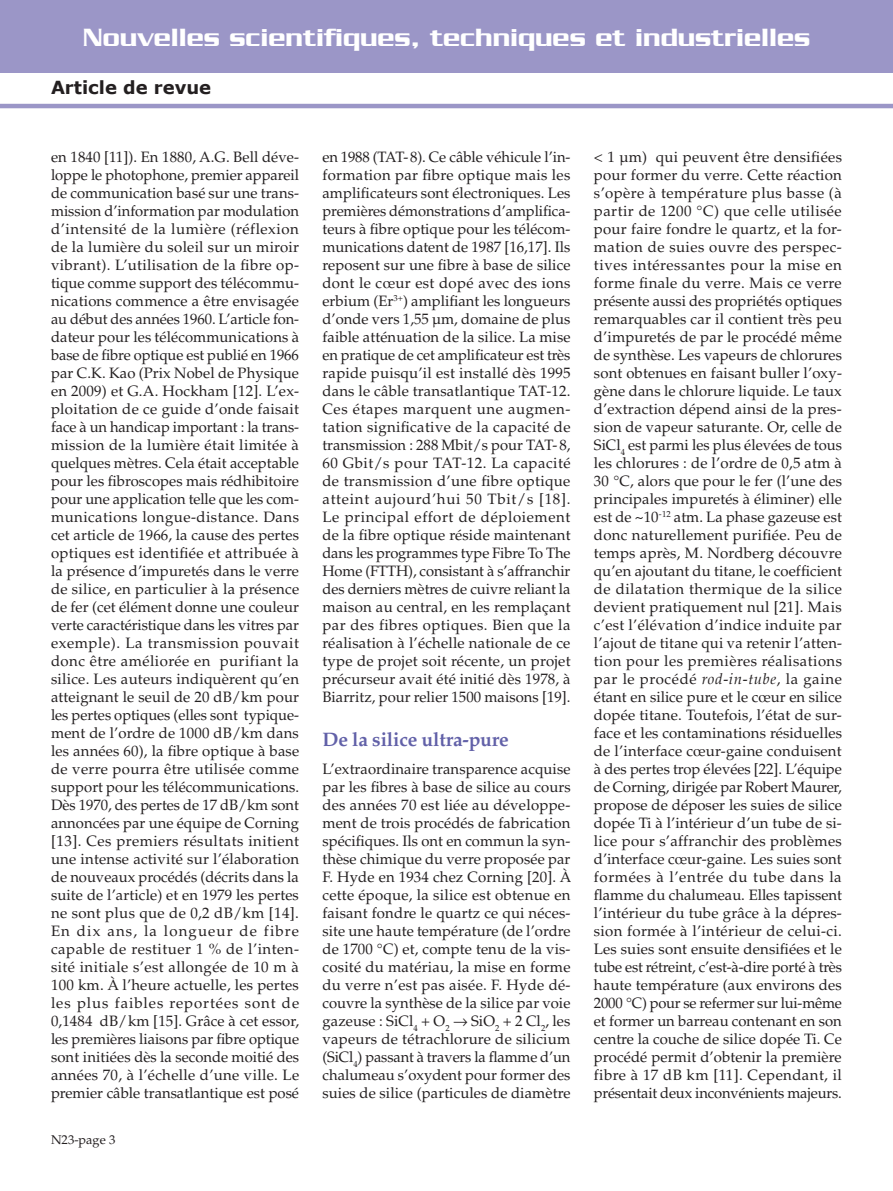
<style>
.page{position:relative;width:893px;height:1191px;background:#fff}
.page>*{position:absolute;margin:0;border:0;box-sizing:border-box;transform-origin:0 0}
.t1{font:500 27px "Serpentine";color:#fff}
.Inter_1_-_1L_4L{font:700 19.5px "Palatino";letter-spacing:-.01em;color:#6261a8}
.t2{font:700 18px "Verdana";color:#231f20}
.Texte_courant{font:15px/18px "Palatino";letter-spacing:.005em;color:#231f20;text-align:justify}
.t3{font:12.75px "Palatino";color:#231f20}
.s1{font-style:italic}
</style>
<div class="page">
<div style="left:0;top:0;width:893px;height:73px;background:#9b96c7"></div>
<hr style="left:0;top:104px;width:893px;height:4px;background:#9b96c7">
<h1 class="t1" style="left:83px;top:23px;width:729px">Nouvelles scientifiques, techniques et industrielles</h1>
<p class="t2" style="left:51px;top:76px;width:162px">Article de revue</p>
<p class="Texte_courant" style="left:51px;top:148px;width:250px">en 1840 [11]). En 1880, A.G. Bell déve&shy;loppe le photophone, premier appareil de communication basé sur une trans&shy;mission d’information par modulation d’intensité de la lumière (réflexion de la lumière du soleil sur un miroir vibrant). L’utilisation de la fibre op&shy;tique comme support des télécommu&shy;nications commence a être envisagée au début des années 1960. L’article fon&shy;dateur pour les télécommunications à base de fibre optique est publié en 1966 par C.K. Kao (Prix Nobel de Physique en 2009) et G.A. Hockham [12]. L’ex&shy;ploitation de ce guide d’onde faisait face à un handicap important : la trans&shy;mission de la lumière était limitée à quelques mètres. Cela était acceptable pour les fibroscopes mais rédhibitoire pour une application telle que les com&shy;munications longue-distance. Dans cet article de 1966, la cause des pertes optiques est identifiée et attribuée à la présence d’impuretés dans le verre de silice, en particulier à la présence de fer (cet élément donne une couleur verte caractéristique dans les vitres par exemple). La transmission pouvait donc être améliorée en purifiant la silice. Les auteurs indiquèrent qu’en atteignant le seuil de 20 dB/km pour les pertes optiques (elles sont typique&shy;ment de l’ordre de 1000 dB/km dans les années 60), la fibre optique à base de verre pourra être utilisée comme support pour les télécommunications.<br>Dès 1970, des pertes de 17 dB/km sont annoncées par une équipe de Corning [13]. Ces premiers résultats initient une intense activité sur l’élaboration de nouveaux procédés (décrits dans la suite de l’article) et en 1979 les pertes ne sont plus que de 0,2 dB/km [14].<br>En dix ans, la longueur de fibre capable de restituer 1 % de l’inten&shy;sité initiale s’est allongée de 10 m à 100 km. À l’heure actuelle, les pertes les plus faibles reportées sont de 0,1484 dB/km [15]. Grâce à cet essor, les premières liaisons par fibre optique sont initiées dès la seconde moitié des années 70, à l’échelle d’une ville. Le premier câble transatlantique est posé</p>
<p class="Texte_courant" style="left:322px;top:148px;width:250px">en 1988 (TAT-8). Ce câble véhicule l’in&shy;formation par fibre optique mais les amplificateurs sont électroniques. Les premières démonstrations d’amplifica&shy;teurs à fibre optique pour les télécom&shy;munications datent de 1987 [16,17]. Ils reposent sur une fibre à base de silice dont le cœur est dopé avec des ions erbium (Er<sup>3+</sup>) amplifiant les longueurs d’onde vers 1,55 µm, domaine de plus faible atténuation de la silice. La mise en pratique de cet amplificateur est très rapide puisqu’il est installé dès 1995 dans le câble transatlantique TAT-12.<br>Ces étapes marquent une augmen&shy;tation significative de la capacité de transmission : 288 Mbit/s pour TAT- 8, 60 Gbit/s pour TAT-12. La capacité de transmission d’une fibre optique atteint aujourd’hui 50 Tbit/s [18].<br>Le principal effort de déploiement de la fibre optique réside maintenant dans les programmes type Fibre To The Home (FTTH), consistant à s’affranchir des derniers mètres de cuivre reliant la maison au central, en les remplaçant par des fibres optiques. Bien que la réalisation à l’échelle nationale de ce type de projet soit récente, un projet précurseur avait été initié dès 1978, à Biarritz, pour relier 1500 maisons [19].</p>
<p class="Inter_1_-_1L_4L" style="left:322px;top:728px;width:188px">De la silice ultra-pure</p>
<p class="Texte_courant" style="left:322px;top:760px;width:250px">L’extraordinaire transparence acquise par les fibres à base de silice au cours des années 70 est liée au développe&shy;ment de trois procédés de fabrication spécifiques. Ils ont en commun la syn&shy;thèse chimique du verre proposée par F. Hyde en 1934 chez Corning [20]. À cette époque, la silice est obtenue en faisant fondre le quartz ce qui néces&shy;site une haute température (de l’ordre de 1700 °C) et, compte tenu de la vis&shy;cosité du matériau, la mise en forme du verre n’est pas aisée. F. Hyde dé&shy;couvre la synthèse de la silice par voie gazeuse : SiCl<sub>4</sub> + O<sub>2</sub> → SiO<sub>2</sub> + 2 Cl<sub>2</sub>, les vapeurs de tétrachlorure de silicium (SiCl<sub>4</sub>) passant à travers la flamme d’un chalumeau s’oxydent pour former des suies de silice (particules de diamètre</p>
<p class="t3" style="left:51px;top:1132px;width:66px">n23-page 3</p>
<p class="Texte_courant" style="left:594px;top:148px;width:250px">&lt; 1 µm) qui peuvent être densifiées pour former du verre. Cette réaction s’opère à température plus basse (à partir de 1200 °C) que celle utilisée pour faire fondre le quartz, et la for&shy;mation de suies ouvre des perspec&shy;tives intéressantes pour la mise en forme finale du verre. Mais ce verre présente aussi des propriétés optiques remarquables car il contient très peu d’impuretés de par le procédé même de synthèse. Les vapeurs de chlorures sont obtenues en faisant buller l’oxy&shy;gène dans le chlorure liquide. Le taux d’extraction dépend ainsi de la pres&shy;sion de vapeur saturante. Or, celle de SiCl<sub>4</sub> est parmi les plus élevées de tous les chlorures : de l’ordre de 0,5 atm à 30 °C, alors que pour le fer (l’une des principales impuretés à éliminer) elle est de ~10<sup>-12</sup> atm. La phase gazeuse est donc naturellement purifiée. Peu de temps après, M. Nordberg découvre qu’en ajoutant du titane, le coefficient de dilatation thermique de la silice devient pratiquement nul [21]. Mais c’est l’élévation d’indice induite par l’ajout de titane qui va retenir l’atten&shy;tion pour les premières réalisations par le procédé <span class="s1">rod-in-tube</span>, la gaine étant en silice pure et le cœur en silice dopée titane. Toutefois, l’état de sur&shy;face et les contaminations résiduelles de l’interface cœur-gaine conduisent à des pertes trop élevées [22]. L’équipe de Corning, dirigée par Robert Maurer, propose de déposer les suies de silice dopée Ti à l’intérieur d’un tube de si&shy;lice pour s’affranchir des problèmes d’interface cœur-gaine. Les suies sont formées à l’entrée du tube dans la flamme du chalumeau. Elles tapissent l’intérieur du tube grâce à la dépres&shy;sion formée à l’intérieur de celui-ci.<br>Les suies sont ensuite densifiées et le tube est rétreint, c’est-à-dire porté à très haute température (aux environs des 2000 °C) pour se refermer sur lui-même et former un barreau contenant en son centre la couche de silice dopée Ti. Ce procédé permit d’obtenir la première fibre à 17 dB km [11]. Cependant, il présentait deux inconvénients majeurs.</p>
</div>
